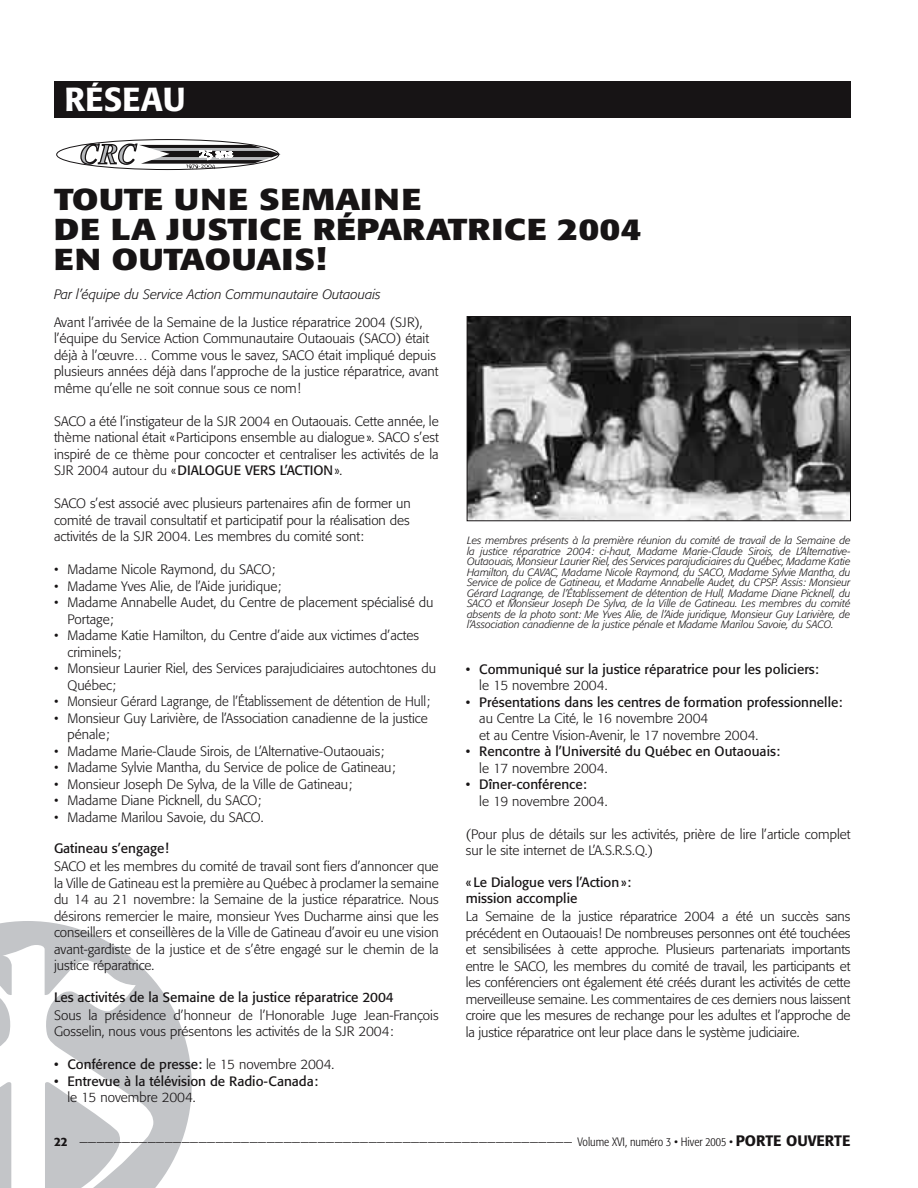
<style>
.page{position:relative;width:918px;height:1188px;background:#fff}
.page>*{position:absolute;margin:0;border:0;box-sizing:border-box;transform-origin:0 0}
.t1{font:500 33px "Formata";color:#fff}
.t2{font:700 30px/30px "Formata";letter-spacing:.01em;color:#171415;scale:1.2 1}
.t3{font:italic 700 28.5px "Times";color:#b6b8bb}
.t4{font:300 13.5px/16.5px "Formata";color:#171415}
.t5{font:13.5px/16.5px "Formata";color:#171415}
.t6{font:italic 300 13.5px "Formata";color:#171415}
.t7{font:300 12px "Formata";color:#171415}
.t8{font:italic 300 10.5px/10.5px "Formata";color:#171415;text-align:justify}
.s1{font-weight:400}
.s2{font-weight:300}
.s3{font-weight:500}
.s4{font-stretch:condensed}
.s5{font-weight:500;font-size:15px}
</style>
<div class="page">
<svg style="left:0;top:921px;width:192px;height:267px;fill:#c3c5c8"></svg>
<div style="left:54px;top:81px;width:796px;height:36px;background:#171415"></div>
<img style="left:469px;top:318px;width:380px;height:201px">
<div style="left:467px;top:316px;width:384px;height:205px;border:1px solid #171415"></div>
<div style="left:56px;top:139px;width:223px;height:31px;border:1px solid #171415;border-radius:50%"></div>
<svg style="left:80px;top:143px;width:200px;height:26px"></svg>
<h1 class="t1" style="left:64px;top:79px;width:122px">RÉSEAU</h1>
<h3 class="t3" style="left:80px;top:136px;width:58px">CRC</h3>
<h2 class="t2" style="left:54px;top:184px;width:491px">TOUTE UNE SEMAINE<br>DE LA JUSTICE RÉPARATRICE 2004<br>EN OUTAOUAIS!</h2>
<p class="t6" style="left:54px;top:286px;width:328px">Par l’équipe du Service Action Communautaire Outaouais</p>
<p class="t4" style="left:54px;top:314px;width:386px">Avant l’arrivée de la Semaine de la Justice réparatrice 2004 (SJR), l’équipe du Service Action Communautaire Outaouais (SACO) était déjà à l’œuvre… Comme vous le savez, SACO était impliqué depuis plusieurs années déjà dans l’approche de la justice réparatrice, avant même qu’elle ne soit connue sous ce nom !</p>
<p class="t4" style="left:54px;top:413px;width:386px;text-align:justify">SACO a été l’instigateur de la SJR 2004 en Outaouais. Cette année, le thème national était « Participons ensemble au dialogue ». SACO s’est inspiré de ce thème pour concocter et centraliser les activités de la SJR 2004 autour du « <span class="s1">DIALOGUE VERS L’ACTION</span> ».</p>
<p class="t4" style="left:54px;top:495px;width:358px;text-align:justify">SACO s’est associé avec plusieurs partenaires afin de former un comité de travail consultatif et participatif pour la réalisation des activités de la SJR 2004. Les membres du comité sont :</p>
<p class="t4" style="left:54px;top:561px;width:223px">• Madame Nicole Raymond, du SACO ;</p>
<p class="t4" style="left:54px;top:578px;width:229px">• Madame Yves Alie, de l’Aide juridique ;</p>
<p class="t4" style="left:68px;top:594px;width:368px;text-indent:-14px">• Madame Annabelle Audet, du Centre de placement spécialisé du<br>Portage ;</p>
<p class="t4" style="left:68px;top:627px;width:353px;text-indent:-14px">• Madame Katie Hamilton, du Centre d’aide aux victimes d’actes criminels ;</p>
<p class="t4" style="left:68px;top:660px;width:370px;text-indent:-14px">• Monsieur Laurier Riel, des Services parajudiciaires autochtones du<br>Québec ;</p>
<p class="t4" style="left:54px;top:693px;width:377px">• Monsieur Gérard Lagrange, de l’Établissement de détention de Hull ;</p>
<p class="t4" style="left:68px;top:710px;width:362px;text-indent:-14px">• Monsieur Guy Larivière, de l’Association canadienne de la justice pénale ;</p>
<p class="t4" style="left:54px;top:743px;width:332px">• Madame Marie-Claude Sirois, de L’Alternative-Outaouais ;</p>
<p class="t4" style="left:54px;top:759px;width:343px">• Madame Sylvie Mantha, du Service de police de Gatineau ;</p>
<p class="t4" style="left:54px;top:776px;width:300px">• Monsieur Joseph De Sylva, de la Ville de Gatineau ;</p>
<p class="t4" style="left:54px;top:792px;width:209px">• Madame Diane Picknell, du SACO ;</p>
<p class="t4" style="left:54px;top:809px;width:211px">• Madame Marilou Savoie, du SACO.</p>
<p class="t5" style="left:54px;top:840px;width:116px">Gatineau s’engage !</p>
<p class="t4" style="left:54px;top:858px;width:386px;text-align:justify">SACO et les membres du comité de travail sont fiers d’annoncer que la Ville de Gatineau est la première au Québec à proclamer la semaine du 14 au 21 novembre : la Semaine de la justice réparatrice. Nous désirons remercier le maire, monsieur Yves Ducharme ainsi que les conseillers et conseillères de la Ville de Gatineau d’avoir eu une vision avant-gardiste de la justice et de s’être engagé sur le chemin de la justice réparatrice.</p>
<p class="t5" style="left:54px;top:989px;width:341px">Les activités de la Semaine de la justice réparatrice 2004</p>
<p class="t4" style="left:54px;top:1007px;width:386px">Sous la présidence d’honneur de l’Honorable Juge Jean-François<br>Gosselin, nous vous présentons les activités de la SJR 2004 :</p>
<p class="t5" style="left:54px;top:1056px;width:282px">• Conférence de presse : <span class="s2">le 15 novembre 2004.</span></p>
<p class="t5" style="left:54px;top:1073px;width:266px">• Entrevue à la télévision de Radio-Canada :</p>
<p class="t4" style="left:68px;top:1089px;width:130px">le 15 novembre 2004.</p>
<p class="t8" style="left:467px;top:535px;width:385px">Les membres présents à la première réunion du comité de travail de la Semaine de la justice réparatrice 2004 : ci-haut, Madame Marie-Claude Sirois, de L’Alternative-Outaouais, Monsieur Laurier Riel, des Services parajudiciaires du Québec, Madame Katie Hamilton, du CAVAC, Madame Nicole Raymond, du SACO, Madame Sylvie Mantha, du Service de police de Gatineau, et Madame Annabelle Audet, du CPSP. Assis : Monsieur Gérard Lagrange, de l’Établissement de détention de Hull, Madame Diane Picknell, du SACO et Monsieur Joseph De Sylva, de la Ville de Gatineau. Les membres du comité absents de la photo sont : Me Yves Alie, de l’Aide juridique, Monsieur Guy Larivière, de l’Association canadienne de la justice pénale et Madame Marilou Savoie, du SACO.</p>
<p class="t5" style="left:466px;top:661px;width:355px">• Communiqué sur la justice réparatrice pour les policiers :</p>
<p class="t4" style="left:479px;top:677px;width:130px">le 15 novembre 2004.</p>
<p class="t5" style="left:466px;top:694px;width:378px">• Présentations dans les centres de formation professionnelle :</p>
<p class="t4" style="left:479px;top:710px;width:281px">au Centre La Cité, le 16 novembre 2004<br>et au Centre Vision-Avenir, le 17 novembre 2004.</p>
<p class="t5" style="left:466px;top:743px;width:316px">• Rencontre à l’Université du Québec en Outaouais :</p>
<p class="t4" style="left:479px;top:760px;width:130px">le 17 novembre 2004.</p>
<p class="t5" style="left:466px;top:776px;width:123px">• Dîner-conférence :</p>
<p class="t4" style="left:479px;top:793px;width:130px">le 19 novembre 2004.</p>
<p class="t4" style="left:466px;top:826px;width:386px">(Pour plus de détails sur les activités, prière de lire l’article complet sur le site internet de L’A.S.R.S.Q.)</p>
<p class="t5" style="left:466px;top:874px;width:167px">« Le Dialogue vers l’Action » : mission accomplie</p>
<p class="t4" style="left:466px;top:908px;width:386px;text-align:justify">La Semaine de la justice réparatrice 2004 a été un succès sans précédent en Outaouais ! De nombreuses personnes ont été touchées et sensibilisées à cette approche. Plusieurs partenariats importants entre le SACO, les membres du comité de travail, les participants et les conférenciers ont également été créés durant les activités de cette merveilleuse semaine. Les commentaires de ces derniers nous laissent croire que les mesures de rechange pour les adultes et l’approche de la justice réparatrice ont leur place dans le système judiciaire.</p>
<p class="t7" style="left:54px;top:1135px;width:798px"><span class="s3">22</span> —————————————————————————————————————————————————————————— <span class="s4">Volume XVI, numéro 3 • Hiver 2005 •</span> <span class="s5">PORTE OUVERTE</span></p>
</div>
